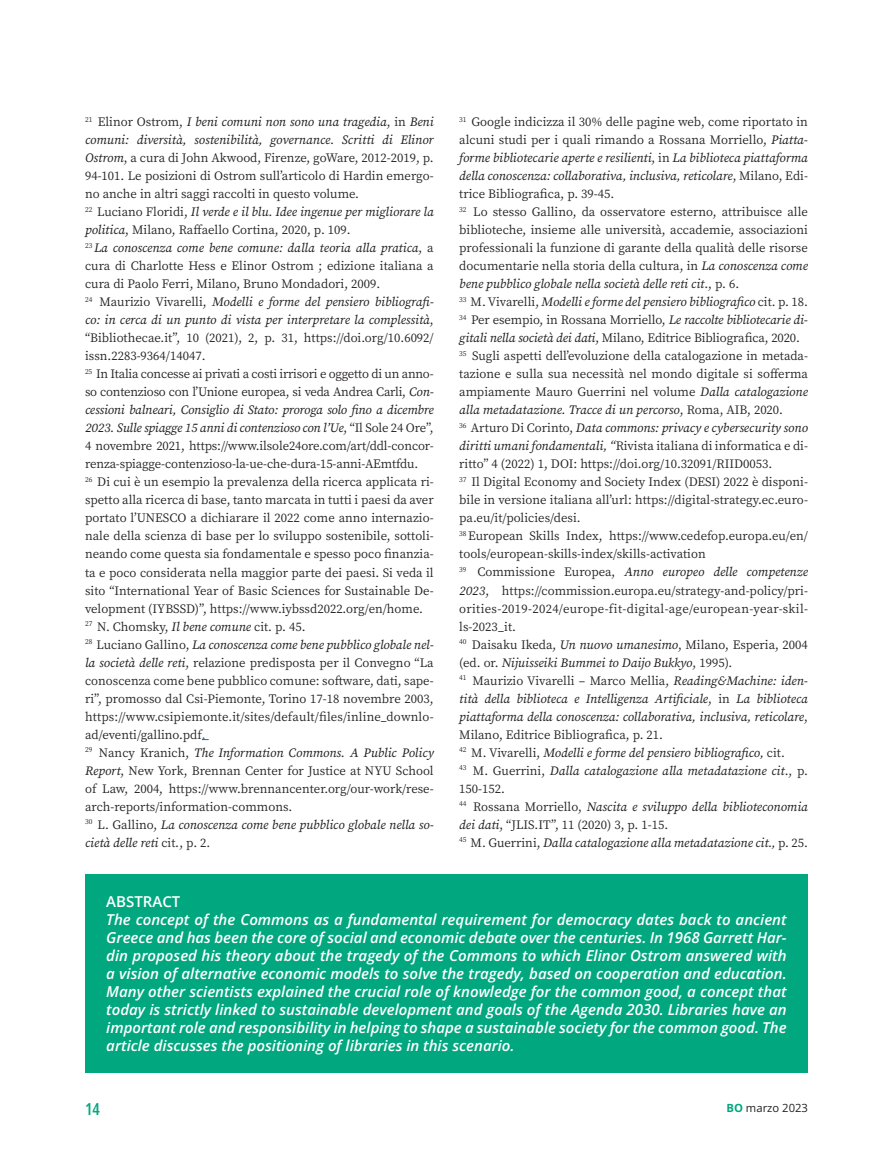
<style>
.page{position:relative;width:893px;height:1149px;background:#fff}
.page>*{position:absolute;margin:0;border:0;box-sizing:border-box;transform-origin:0 0}
.t1{font:600 16.5px "Open Sans Condensed";color:#00a77f}
.t2{font:italic 600 15px/18px "Open Sans";color:#fff;text-align:justify}
.t3{font:600 15px "Open Sans";color:#fff}
.t4{font:12.75px/18px "Source Serif Variable";color:#231f20}
.t5{font:11.25px "Open Sans";color:#231f20}
.s1{font-style:italic}
.s2{color:#1b69b4}
.s3{font-weight:700;color:#00a77f}
</style>
<div class="page">
<div style="left:85px;top:873px;width:723px;height:55px;background:#00a77f"></div>
<div style="left:85px;top:891px;width:723px;height:181px;background:#00a77f"></div>
<p class="t4" style="left:85px;top:113px;width:350px"><sup>21</sup> Elinor Ostrom, <span class="s1">I beni comuni non sono una tragedia</span>, in <span class="s1">Beni comuni: diversità, sostenibilità, governance. Scritti di Elinor Ostrom</span>, a cura di John Akwood, Firenze, goWare, 2012-2019, p.<br>94-101. Le posizioni di Ostrom sull’articolo di Hardin emergo&shy;no anche in altri saggi raccolti in questo volume.<br><sup>22</sup> Luciano Floridi, <span class="s1">Il verde e il blu. Idee ingenue per migliorare la politica</span>, Milano, Raffaello Cortina, 2020, p. 109.<br><sup>23</sup> <span class="s1">La conoscenza come bene comune: dalla teoria alla pratica</span>, a cura di Charlotte Hess e Elinor Ostrom ; edizione italiana a cura di Paolo Ferri, Milano, Bruno Mondadori, 2009.<br><sup>24</sup> Maurizio Vivarelli, <span class="s1">Modelli e forme del pensiero bibliografi&shy;co: in cerca di un punto di vista per interpretare la complessità</span>, “Bibliothecae.it”, 10 (2021), 2, p. 31, https://doi.org/10.6092/ issn.2283-9364/14047.<br><sup>25</sup> In Italia concesse ai privati a costi irrisori e oggetto di un anno&shy;so contenzioso con l’Unione europea, si veda Andrea Carli, <span class="s1">Con&shy;cessioni balneari, Consiglio di Stato: proroga solo fino a dicembre 2023. Sulle spiagge 15 anni di contenzioso con l’Ue</span>, “Il Sole 24 Ore”, 4 novembre 2021, https://www.ilsole24ore.com/art/ddl-concor&shy;renza-spiagge-contenzioso-la-ue-che-dura-15-anni-AEmtfdu.<br><sup>26</sup> Di cui è un esempio la prevalenza della ricerca applicata ri&shy;spetto alla ricerca di base, tanto marcata in tutti i paesi da aver portato l’UNESCO a dichiarare il 2022 come anno internazio&shy;nale della scienza di base per lo sviluppo sostenibile, sottoli&shy;neando come questa sia fondamentale e spesso poco finanzia&shy;ta e poco considerata nella maggior parte dei paesi. Si veda il sito “International Year of Basic Sciences for Sustainable De&shy;velopment (IYBSSD)”, https://www.iybssd2022.org/en/home.<br><sup>27</sup> N. Chomsky, <span class="s1">Il bene comune</span> cit. p. 45.<br><sup>28</sup> Luciano Gallino, <span class="s1">La conoscenza come bene pubblico globale nel&shy;la società delle reti</span>, relazione predisposta per il Convegno “La conoscenza come bene pubblico comune: software, dati, sape&shy;ri”, promosso dal Csi-Piemonte, Torino 17-18 novembre 2003, https://www.csipiemonte.it/sites/default/files/inline_downlo&shy;ad/eventi/gallino.pdf<span class="s2">.<br></span><sup>29</sup> Nancy Kranich, <span class="s1">The Information Commons. A Public Policy Report</span>, New York, Brennan Center for Justice at NYU School of Law, 2004, https://www.brennancenter.org/our-work/rese&shy;arch-reports/information-commons.<br><sup>30</sup> L. Gallino, <span class="s1">La conoscenza come bene pubblico globale nella so&shy;cietà delle reti</span> cit<span class="s1">.</span>, p. 2.</p>
<p class="t4" style="left:459px;top:113px;width:350px"><sup>31</sup> Google indicizza il 30% delle pagine web, come riportato in alcuni studi per i quali rimando a Rossana Morriello, <span class="s1">Piatta&shy;forme bibliotecarie aperte e resilienti</span>, in <span class="s1">La biblioteca piattaforma della conoscenza: collaborativa, inclusiva, reticolare</span>, Milano, Edi&shy;trice Bibliografica, p. 39-45.<br><sup>32</sup> Lo stesso Gallino, da osservatore esterno, attribuisce alle biblioteche, insieme alle università, accademie, associazioni professionali la funzione di garante della qualità delle risorse documentarie nella storia della cultura, in <span class="s1">La conoscenza come bene pubblico globale nella società delle reti cit</span>., p. 6.<br><sup>33</sup> M. Vivarelli, <span class="s1">Modelli e forme del pensiero bibliografico</span> cit. p. 18.<br><sup>34</sup> Per esempio, in Rossana Morriello, <span class="s1">Le raccolte bibliotecarie di&shy;gitali nella società dei dati</span>, Milano, Editrice Bibliografica, 2020.<br><sup>35</sup> Sugli aspetti dell’evoluzione della catalogazione in metada&shy;tazione e sulla sua necessità nel mondo digitale si sofferma ampiamente Mauro Guerrini nel volume <span class="s1">Dalla catalogazione alla metadatazione. Tracce di un percorso</span>, Roma, AIB, 2020.<br><sup>36</sup> Arturo Di Corinto, <span class="s1">Data commons: privacy e cybersecurity sono diritti umani fondamentali, “</span>Rivista italiana di informatica e di&shy;ritto” 4 (2022) 1, DOI: https://doi.org/10.32091/RIID0053.<br><sup>37</sup> Il Digital Economy and Society Index (DESI) 2022 è disponi&shy;bile in versione italiana all’url: https://digital-strategy.ec.euro&shy;pa.eu/it/policies/desi.<br><sup>38</sup> European Skills Index, https://www.cedefop.europa.eu/en/ tools/european-skills-index/skills-activation<br><sup>39</sup> Commissione Europea, <span class="s1">Anno europeo delle competenze 2023</span>, https://commission.europa.eu/strategy-and-policy/pri&shy;orities-2019-2024/europe-fit-digital-age/european-year-skil&shy;ls-2023_it.<br><sup>40</sup> Daisaku Ikeda, <span class="s1">Un nuovo umanesimo</span>, Milano, Esperia, 2004 (ed. or. <span class="s1">Nijuisseiki Bummei to Daijo Bukkyo</span>, 1995).<br><sup>41</sup> Maurizio Vivarelli – Marco Mellia, <span class="s1">Reading&amp;Machine: iden&shy;tità della biblioteca e Intelligenza Artificiale</span>, in <span class="s1">La biblioteca piattaforma della conoscenza: collaborativa, inclusiva, reticolare</span>, Milano, Editrice Bibliografica, p. 21.<br><sup>42</sup> M. Vivarelli, <span class="s1">Modelli e forme del pensiero bibliografico,</span> cit.<br><sup>43</sup> M. Guerrini, <span class="s1">Dalla catalogazione alla metadatazione cit</span>., p.<br>150-152.<br><sup>44</sup> Rossana Morriello, <span class="s1">Nascita e sviluppo della biblioteconomia dei dati</span>, “JLIS.IT”, 11 (2020) 3, p. 1-15.<br><sup>45</sup> M. Guerrini, <span class="s1">Dalla catalogazione alla metadatazione cit.,</span> p. 25.</p>
<p class="t3" style="left:106px;top:891px;width:76px">ABSTRACT</p>
<p class="t2" style="left:106px;top:910px;width:682px">The concept of the Commons as a fundamental requirement for democracy dates back to ancient Greece and has been the core of social and economic debate over the centuries. In 1968 Garrett Har&shy;din proposed his theory about the tragedy of the Commons to which Elinor Ostrom answered with a vision of alternative economic models to solve the tragedy, based on cooperation and education.<br>Many other scientists explained the crucial role of knowledge for the common good, a concept that today is strictly linked to sustainable development and goals of the Agenda 2030. Libraries have an important role and responsibility in helping to shape a sustainable society for the common good. The article discusses the positioning of libraries in this scenario.</p>
<p class="t1" style="left:85px;top:1097px;width:16px">14</p>
<p class="t5" style="left:726px;top:1099px;width:83px"><span class="s3">BO</span> marzo 2023</p>
</div>
